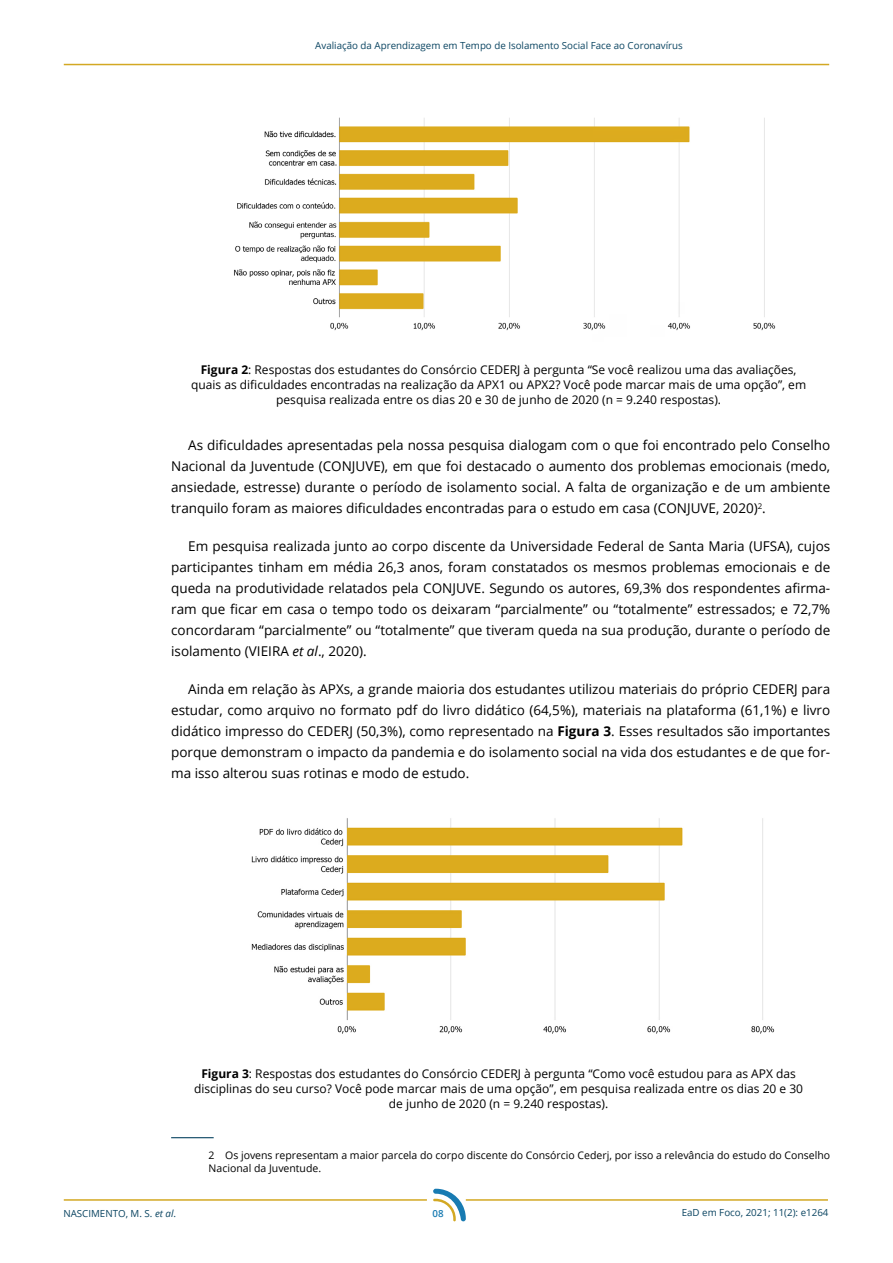
<style>
.page{position:relative;width:893px;height:1263px;background:#fff}
.page>*{position:absolute;margin:0;border:0;box-sizing:border-box;transform-origin:0 0}
.t1{font:13.5px/21px "Open Sans";color:#000;text-align:justify}
.t2{font:12px/15px "Open Sans";color:#000;text-align:center}
.t3{font:10.5px/12.6px "Open Sans";color:#000}
.t4{font:9.75px "Open Sans";color:#0b4562}
.t5{font:600 9.75px "Open Sans";color:#187bb2}
.s1{font-weight:700}
.s2{font-style:italic}
</style>
<div class="page">
<hr style="left:64px;top:64px;width:765px;height:1px;background:#d3a823">
<hr style="left:466px;top:1199px;width:362px;height:2px;background:#d3a823">
<svg style="left:433px;top:1189px;width:33px;height:32px"></svg>
<hr style="left:64px;top:1199px;width:363px;height:2px;background:#d3a823">
<img style="left:234px;top:117px;width:542px;height:214px">
<img style="left:251px;top:818px;width:524px;height:216px">
<hr style="left:171px;top:1137px;width:43px;height:1px;background:#0b4562">
<p class="t4" style="left:315px;top:39px;width:369px">Avaliação da Aprendizagem em Tempo de Isolamento Social Face ao Coronavírus</p>
<p class="t2" style="left:191px;top:361px;width:617px"><span class="s1">Figura 2</span>: Respostas dos estudantes do Consórcio CEDERJ à pergunta “Se você realizou uma das avaliações, quais as dificuldades encontradas na realização da APX1 ou APX2? Você pode marcar mais de uma opção”, em pesquisa realizada entre os dias 20 e 30 de junho de 2020 (n = 9.240 respostas).</p>
<p class="t1" style="left:171px;top:434px;width:661px;text-indent:17px">As dificuldades apresentadas pela nossa pesquisa dialogam com o que foi encontrado pelo Conselho Nacional da Juventude (CONJUVE), em que foi destacado o aumento dos problemas emocionais (medo, ansiedade, estresse) durante o período de isolamento social. A falta de organização e de um ambiente tranquilo foram as maiores dificuldades encontradas para o estudo em casa (CONJUVE, 2020)<sup>2</sup>.</p>
<p class="t1" style="left:171px;top:535px;width:661px;text-indent:17px">Em pesquisa realizada junto ao corpo discente da Universidade Federal de Santa Maria (UFSA), cujos participantes tinham em média 26,3 anos, foram constatados os mesmos problemas emocionais e de queda na produtividade relatados pela CONJUVE. Segundo os autores, 69,3% dos respondentes afirma&shy;ram que ficar em casa o tempo todo os deixaram “parcialmente” ou “totalmente” estressados; e 72,7% concordaram “parcialmente” ou “totalmente” que tiveram queda na sua produção, durante o período de isolamento (VIEIRA <span class="s2">et al</span>., 2020).</p>
<p class="t1" style="left:171px;top:678px;width:661px;text-indent:17px">Ainda em relação às APXs, a grande maioria dos estudantes utilizou materiais do próprio CEDERJ para estudar, como arquivo no formato pdf do livro didático (64,5%), materiais na plataforma (61,1%) e livro didático impresso do CEDERJ (50,3%), como representado na <span class="s1">Figura 3</span>. Esses resultados são importantes porque demonstram o impacto da pandemia e do isolamento social na vida dos estudantes e de que for&shy;ma isso alterou suas rotinas e modo de estudo.</p>
<p class="t2" style="left:194px;top:1066px;width:611px"><span class="s1">Figura 3</span>: Respostas dos estudantes do Consórcio CEDERJ à pergunta “Como você estudou para as APX das disciplinas do seu curso? Você pode marcar mais de uma opção”, em pesquisa realizada entre os dias 20 e 30 de junho de 2020 (n = 9.240 respostas).</p>
<p class="t3" style="left:209px;top:1148px;width:623px">2 Os jovens representam a maior parcela do corpo discente do Consórcio Cederj, por isso a relevância do estudo do Conselho<br>Nacional da Juventude.</p>
<p class="t4" style="left:63px;top:1206px;width:114px">NASCIMENTO, M. S. <span class="s2">et al</span>.</p>
<p class="t4" style="left:682px;top:1206px;width:148px">EaD em Foco, 2021; 11(2): e1264</p>
<p class="t5" style="left:432px;top:1207px;width:13px">08</p>
</div>
